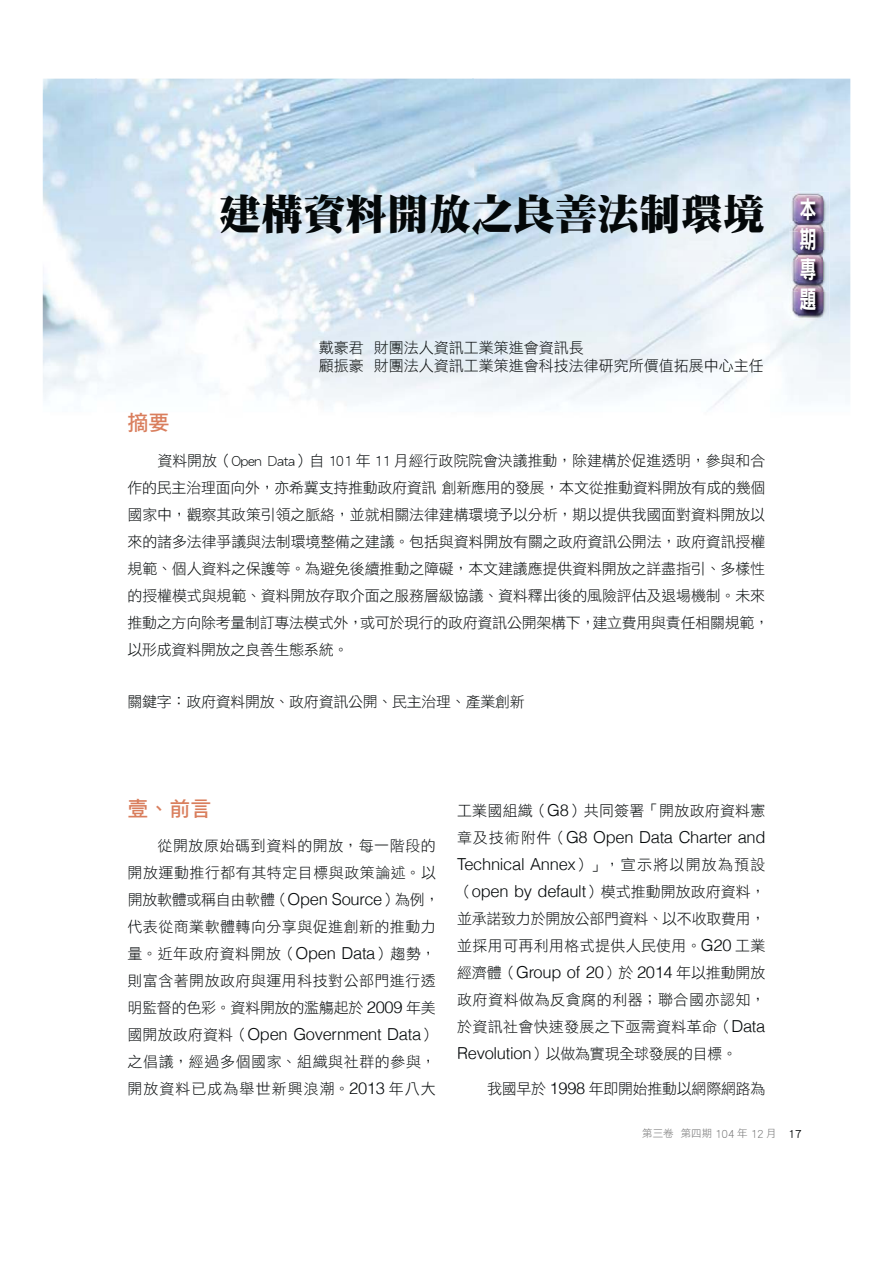
<style>
.page{position:relative;width:893px;height:1263px;background:#fff}
.page>*{position:absolute;margin:0;border:0;box-sizing:border-box;transform-origin:0 0}
.t1{font:42px "DF Ming Std W12 E Ten B5 H";color:#040809}
.t2{font:24.45px/30px "DF Hei Std W9 E Ten B5 H";color:#fff;text-align:justify;scale:.7 1}
.t3{font:21px "DF Hei Std W7 E Ten B5 H";color:#d97e5d}
.t4{font:300 16.5px/27px "Helvetica";letter-spacing:-.02em;color:#040809}
.t5{font:15px/27px "DF Hei Std W3 E Ten B5 H";letter-spacing:-.01em;color:#040809}
.t6{font:15px/27px "DF Hei Std W3 E Ten B5 H";letter-spacing:.03em;color:#040809}
.t7{font:15px/27px "DF Hei Std W3 E Ten B5 H";letter-spacing:.055em;color:#040809}
.t8{font:15px "DF Hei Std W3 E Ten B5 H";letter-spacing:.01em;color:#040809}
.t9{font:10.5px "DF Hei Std W3 E Ten B5 H";color:#717171}
.s1{font-family:"Helvetica";font-weight:300;font-size:16.5px}
.s2{font-family:"DF Hei Std W3 E Ten B5 H";font-weight:400;font-size:15px}
.s3{font-size:12px}
.s4{font-family:"DF Hei Std W5 E Ten B5 H";font-size:12px;color:#040809}
</style>
<div class="page">
<img style="left:43px;top:79px;width:807px;height:331px">
<img style="left:789px;top:191px;width:40px;height:30px">
<img style="left:789px;top:232px;width:40px;height:19px">
<img style="left:789px;top:221px;width:40px;height:11px">
<img style="left:789px;top:291px;width:40px;height:30px">
<img style="left:823px;top:261px;width:6px;height:20px">
<svg style="left:823px;top:251px;width:6px;height:10px"></svg>
<img style="left:789px;top:261px;width:34px;height:20px">
<svg style="left:789px;top:251px;width:10px;height:10px"></svg>
<img style="left:789px;top:281px;width:40px;height:10px">
<img style="left:799px;top:197px;width:24px;height:64px">
<img style="left:799px;top:281px;width:24px;height:37px">
<h1 class="t1" style="left:219px;top:198px;width:548px">建構資料開放之良善法制環境</h1>
<p class="t5" style="left:319px;top:340px;width:446px;line-height:18px">戴豪君 財團法人資訊工業策進會資訊長<br>顧振豪 財團法人資訊工業策進會科技法律研究所價值拓展中心主任</p>
<h3 class="t3" style="left:128px;top:414px;width:43px">摘要</h3>
<p class="t5" style="left:128px;top:448px;width:643px;text-indent:30px">資料開放（Open Data）自 101 年 11 月經行政院院會決議推動，除建構於促進透明，參與和合作的民主治理面向外，亦希冀支持推動政府資訊 創新應用的發展，本文從推動資料開放有成的幾個國家中，觀察其政策引領之脈絡，並就相關法律建構環境予以分析，期以提供我國面對資料開放以來的諸多法律爭議與法制環境整備之建議。包括與資料開放有關之政府資訊公開法，政府資訊授權規範、個人資料之保護等。為避免後續推動之障礙，本文建議應提供資料開放之詳盡指引、多樣性的授權模式與規範、資料開放存取介面之服務層級協議、資料釋出後的風險評估及退場機制。未來推動之方向除考量制訂專法模式外，或可於現行的政府資訊公開架構下，建立費用與責任相關規範，以形成資料開放之良善生態系統。</p>
<p class="t5" style="left:128px;top:690px;width:399px">關鍵字：政府資料開放、政府資訊公開、民主治理、產業創新</p>
<h2 class="t2" style="left:799px;top:197px;width:26px">本期專題</h2>
<h3 class="t3" style="left:128px;top:800px;width:85px">壹、前言</h3>
<p class="t6" style="left:128px;top:834px;width:314px;text-indent:30px">從開放原始碼到資料的開放，每一階段的開放運動推行都有其特定目標與政策論述。以開放軟體或稱自由軟體（<span class="s1">Open Source</span>）為例，代表從商業軟體轉向分享與促進創新的推動力量。近年政府資料開放（<span class="s1">Open Data</span>）趨勢，則富含著開放政府與運用科技對公部門進行透明監督的色彩。資料開放的濫觴起於 <span class="s1">2009</span> 年美</p>
<p class="t4" style="left:128px;top:1022px;width:310px"><span class="s2">國開放政府資料（</span>Open Government Data<span class="s2">）</span></p>
<p class="t7" style="left:127px;top:1050px;width:310px">之倡議，經過多個國家、組織與社群的參與，開放資料已成為舉世新興浪潮。<span class="s1">2013</span> 年八大</p>
<p class="t8" style="left:457px;top:804px;width:310px">工業國組織（<span class="s1">G8</span>）共同簽署「開放政府資料憲</p>
<p class="t4" style="left:457px;top:825px;width:310px"><span class="s2">章及技術附件（</span>G8 Open Data Charter and<br>Technical Annex<span class="s2">）」，宣示將以開放為預設</span></p>
<p class="t5" style="left:457px;top:879px;width:310px;text-align:justify">（<span class="s1">open by default</span>）模式推動開放政府資料，並承諾致力於開放公部門資料、以不收取費用，並採用可再利用格式提供人民使用。<span class="s1">G20</span> 工業</p>
<p class="t4" style="left:457px;top:960px;width:310px"><span class="s2">經濟體（</span>Group of 20<span class="s2">）於</span> 2014 <span class="s2">年以推動開放</span></p>
<p class="t5" style="left:457px;top:987px;width:310px;text-align:justify">政府資料做為反貪腐的利器；聯合國亦認知，於資訊社會快速發展之下亟需資料革命（<span class="s1">Data Revolution</span>）以做為實現全球發展的目標。</p>
<p class="t5" style="left:487px;top:1077px;width:280px">我國早於 <span class="s1">1998</span> 年即開始推動以網際網路為</p>
<p class="t9" style="left:642px;top:1130px;width:161px">第三卷 第四期 <span class="s3">104</span> 年 <span class="s3">12</span> 月 <span class="s4">17</span></p>
</div>
